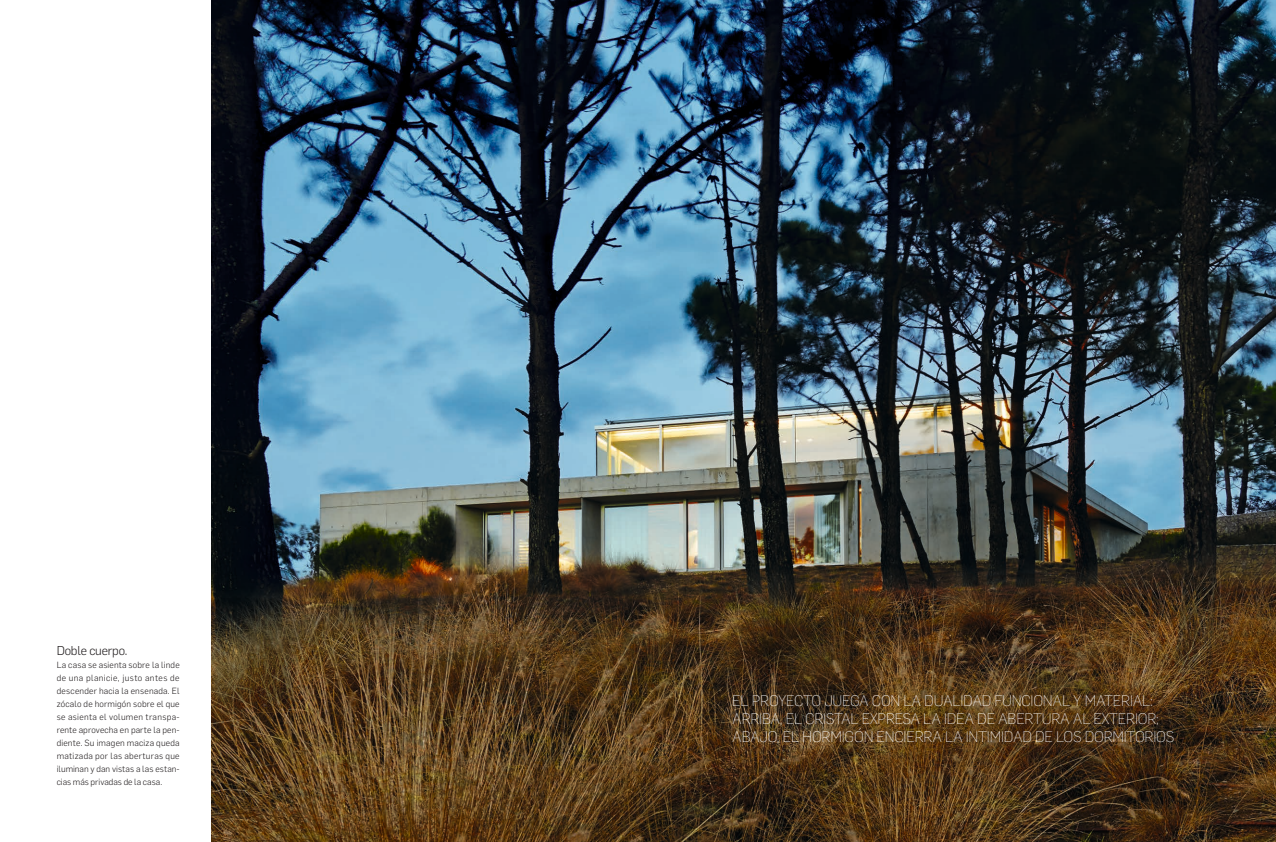
<style>
.page{position:relative;width:1276px;height:842px;background:#fff}
.page>*{position:absolute;margin:0;border:0;box-sizing:border-box;transform-origin:0 0}
.DESTACADO_W{font:200 15px/18px "Flama Basic";letter-spacing:-.015em;color:#fff}
.PIE_LARGO_B{font:300 12.6px "Flama Basic";letter-spacing:-.015em;color:#231f20}
.PIE_LARGO_B-2{font:300 8.8px/13px "Flama Basic";letter-spacing:.005em;color:#231f20;text-align:justify}
</style>
<div class="page">
<img style="left:211px;top:0;width:1065px;height:842px">
<p class="PIE_LARGO_B" style="left:57px;top:643px;width:72px">Doble cuerpo.</p>
<p class="PIE_LARGO_B-2" style="left:57px;top:658px;width:124px">La casa se asienta sobre la linde de una planicie, justo antes de descender hacia la ensenada. El zócalo de hormigón sobre el que se asienta el volumen transpa&shy;rente aprovecha en parte la pen&shy;diente. Su imagen maciza queda matizada por las aberturas que iluminan y dan vistas a las estan&shy;cias más privadas de la casa.</p>
<p class="DESTACADO_W" style="left:732px;top:691px;width:443px">EL PROYECTO JUEGA CON LA DUALIDAD FUNCIONAL Y MATERIAL:<br>ARRIBA, EL CRISTAL EXPRESA LA IDEA DE ABERTURA AL EXTERIOR;<br>ABAJO, EL HORMIGÓN ENCIERRA LA INTIMIDAD DE LOS DORMITORIOS</p>
</div>
